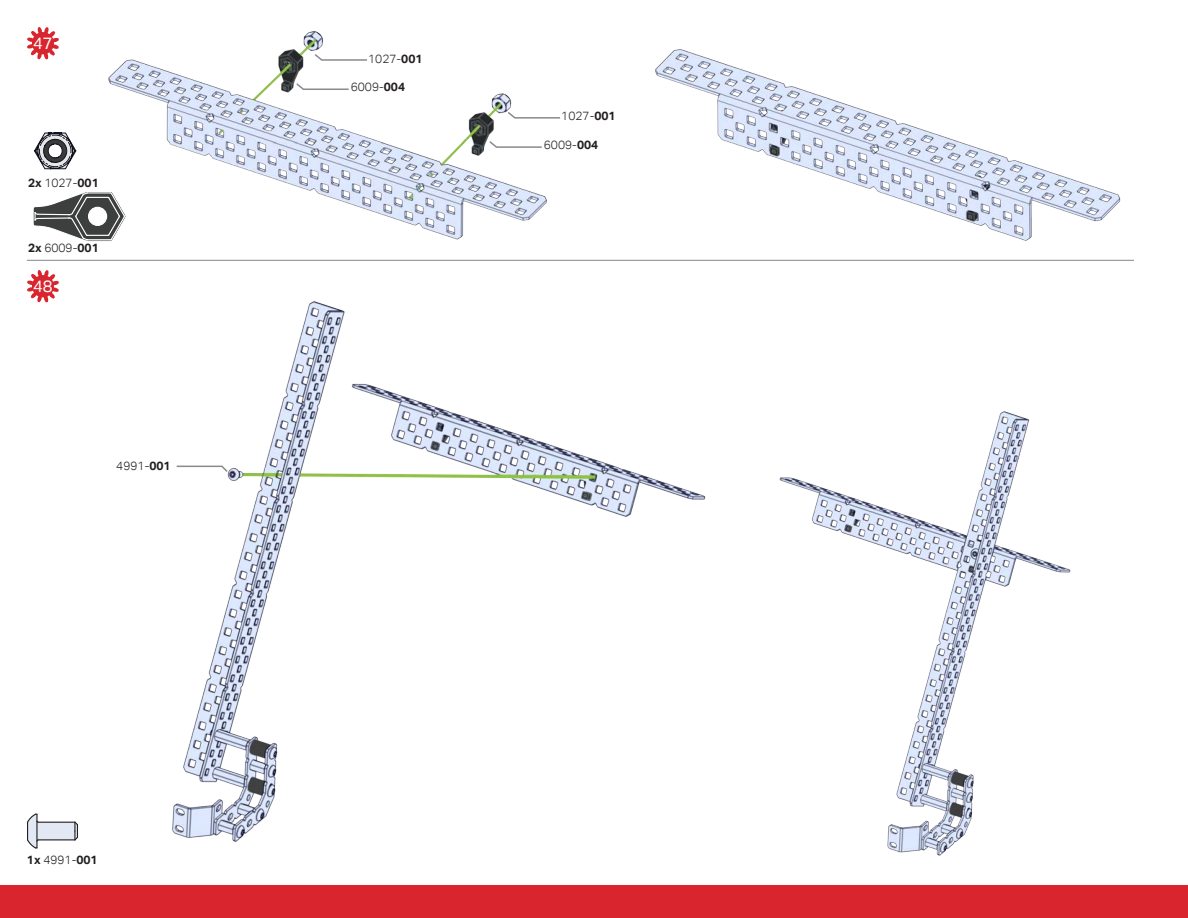
<style>
.page{position:relative;width:1188px;height:918px;background:#fff}
.page>*{position:absolute;margin:0;border:0;box-sizing:border-box;transform-origin:0 0}
.t1{font:16.5px "Aktiv Grotesk";color:#fff}
.t2{font:300 12px "Aktiv Grotesk";color:#231f20}
.t3{font:700 12px "Aktiv Grotesk";color:#231f20}
.s1{font-weight:300}
.s2{font-weight:700}
</style>
<div class="page">
<div style="left:0;top:885px;width:1188px;height:33px;background:#d9262e"></div>
<img style="left:108px;top:31px;width:439px;height:209px">
<img style="left:655px;top:49px;width:466px;height:192px">
<img style="left:172px;top:301px;width:534px;height:541px">
<img style="left:779px;top:411px;width:292px;height:445px">
<svg style="left:27px;top:27px;width:32px;height:32px"></svg>
<svg style="left:27px;top:270px;width:32px;height:32px"></svg>
<hr style="left:27px;top:260px;width:1107px;height:1px;background:#939598">
<svg style="left:175px;top:465px;width:54px;height:9px"></svg>
<svg style="left:295px;top:82px;width:55px;height:9px"></svg>
<svg style="left:488px;top:140px;width:55px;height:9px"></svg>
<svg style="left:313px;top:52px;width:56px;height:9px"></svg>
<svg style="left:506px;top:110px;width:55px;height:9px"></svg>
<svg style="left:34px;top:132px;width:42px;height:37px"></svg>
<svg style="left:33px;top:190px;width:94px;height:51px"></svg>
<div style="left:88px;top:207px;width:19px;height:19px;border:1px solid #fff;border-radius:50%"></div>
<svg style="left:27px;top:814px;width:51px;height:34px"></svg>
<p class="t1" style="left:33px;top:33px;width:21px">47</p>
<p class="t3" style="left:28px;top:176px;width:72px">2x <span class="s1">1027-</span>001</p>
<p class="t3" style="left:28px;top:241px;width:72px">2x <span class="s1">6009-</span>001</p>
<p class="t1" style="left:33px;top:276px;width:21px">48</p>
<p class="t2" style="left:116px;top:459px;width:56px">4991-<span class="s2">001</span></p>
<p class="t3" style="left:27px;top:853px;width:72px">1x <span class="s1">4991-</span>001</p>
<p class="t2" style="left:368px;top:51px;width:56px">1027-<span class="s2">001</span></p>
<p class="t2" style="left:351px;top:80px;width:56px">6009-<span class="s2">004</span></p>
<p class="t2" style="left:561px;top:109px;width:56px">1027-<span class="s2">001</span></p>
<p class="t2" style="left:544px;top:138px;width:56px">6009-<span class="s2">004</span></p>
</div>
